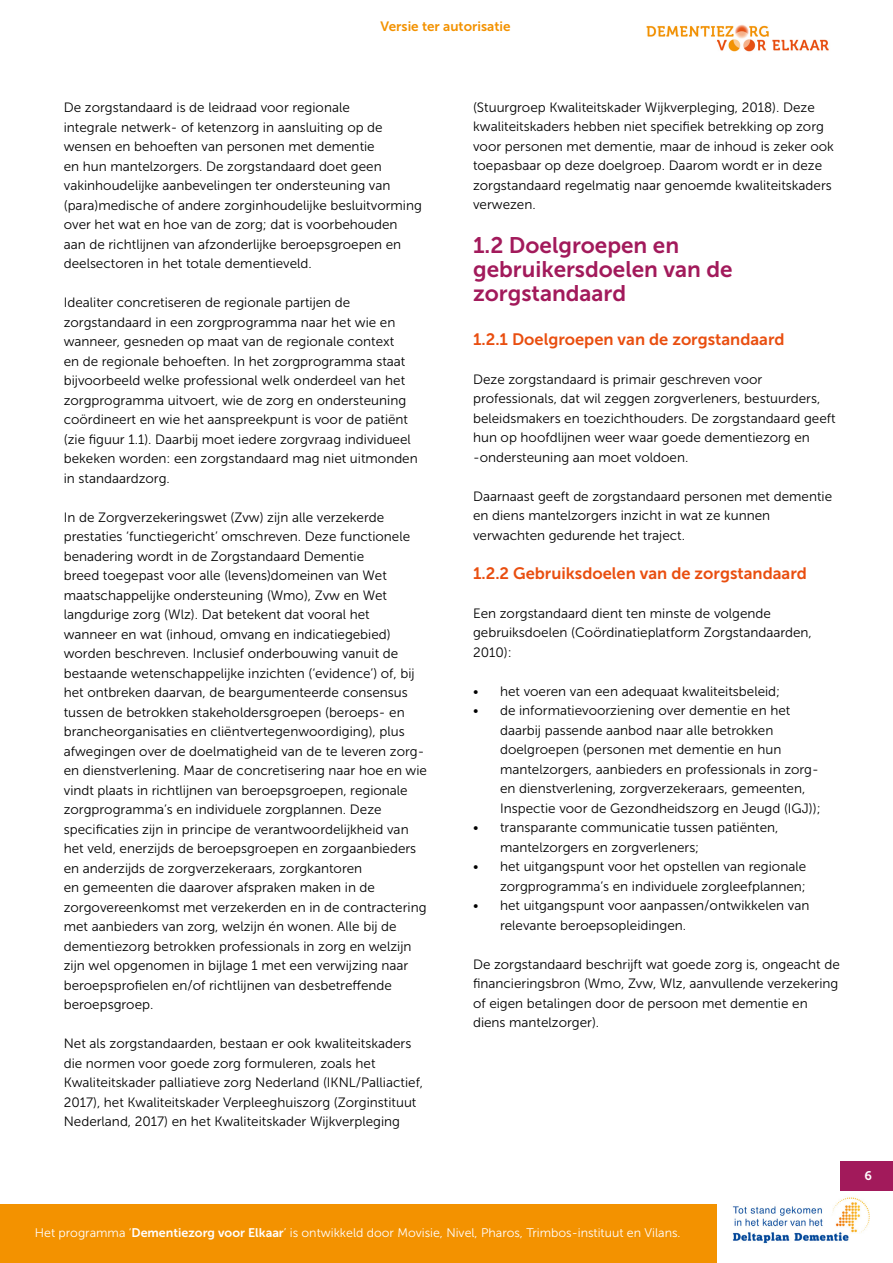
<style>
.page{position:relative;width:893px;height:1263px;background:#fff}
.page>*{position:absolute;margin:0;border:0;box-sizing:border-box;transform-origin:0 0}
.t1{font:22.5px/24px "Museo Sans 700";color:#a21a5b}
.t2{font:16.5px "Museo Sans 700";color:#e94e0f}
.t3{font:13.5px/19.5px "Museo Sans 300";color:#000}
.t4{font:13.5px "Museo Sans 700";color:#f39200}
.t5{font:12.45px "Museo Sans 300";color:#fff}
.t6{font:12.45px "Museo Sans 700";color:#fff}
.s1{font-family:"Museo Sans 700"}
</style>
<div class="page">
<img style="left:732px;top:1190px;width:146px;height:54px">
<div style="left:840px;top:1161px;width:53px;height:29px;background:#a21a5b"></div>
<img style="left:646px;top:24px;width:183px;height:28px">
<div style="left:0;top:1204px;width:717px;height:59px;background:#f39200"></div>
<p class="t4" style="left:380px;top:19px;width:132px">Versie ter autorisatie</p>
<p class="t3" style="left:64px;top:98px;width:360px">De zorgstandaard is de leidraad voor regionale<br>integrale netwerk- of ketenzorg in aansluiting op de wensen en behoeften van personen met dementie<br>en hun mantelzorgers. De zorgstandaard doet geen vakinhoudelijke aanbevelingen ter ondersteuning van (para)medische of andere zorginhoudelijke besluitvorming over het wat en hoe van de zorg; dat is voorbehouden aan de richtlijnen van afzonderlijke beroepsgroepen en deelsectoren in het totale dementieveld.</p>
<p class="t3" style="left:64px;top:293px;width:355px">Idealiter concretiseren de regionale partijen de zorgstandaard in een zorgprogramma naar het wie en wanneer, gesneden op maat van de regionale context<br>en de regionale behoeften. In het zorgprogramma staat bijvoorbeeld welke professional welk onderdeel van het zorgprogramma uitvoert, wie de zorg en ondersteuning coördineert en wie het aanspreekpunt is voor de patiënt (zie figuur 1.1). Daarbij moet iedere zorgvraag individueel bekeken worden: een zorgstandaard mag niet uitmonden in standaardzorg.</p>
<p class="t3" style="left:64px;top:507px;width:365px">In de Zorgverzekeringswet (Zvw) zijn alle verzekerde prestaties ‘functiegericht’ omschreven. Deze functionele benadering wordt in de Zorgstandaard Dementie<br>breed toegepast voor alle (levens)domeinen van Wet maatschappelijke ondersteuning (Wmo), Zvw en Wet langdurige zorg (Wlz). Dat betekent dat vooral het<br>wanneer en wat (inhoud, omvang en indicatiegebied) worden beschreven. Inclusief onderbouwing vanuit de bestaande wetenschappelijke inzichten (‘evidence’) of, bij het ontbreken daarvan, de beargumenteerde consensus tussen de betrokken stakeholdersgroepen (beroeps- en brancheorganisaties en cliëntvertegenwoordiging), plus afwegingen over de doelmatigheid van de te leveren zorg&shy;en dienstverlening. Maar de concretisering naar hoe en wie vindt plaats in richtlijnen van beroepsgroepen, regionale zorgprogramma’s en individuele zorgplannen. Deze specificaties zijn in principe de verantwoordelijkheid van het veld, enerzijds de beroepsgroepen en zorgaanbieders en anderzijds de zorgverzekeraars, zorgkantoren<br>en gemeenten die daarover afspraken maken in de zorgovereenkomst met verzekerden en in de contractering met aanbieders van zorg, welzijn én wonen. Alle bij de dementiezorg betrokken professionals in zorg en welzijn zijn wel opgenomen in bijlage 1 met een verwijzing naar beroepsprofielen en/of richtlijnen van desbetreffende beroepsgroep.</p>
<p class="t3" style="left:64px;top:1034px;width:361px">Net als zorgstandaarden, bestaan er ook kwaliteitskaders die normen voor goede zorg formuleren, zoals het Kwaliteitskader palliatieve zorg Nederland (IKNL/Palliactief, 2017), het Kwaliteitskader Verpleeghuiszorg (Zorginstituut Nederland, 2017) en het Kwaliteitskader Wijkverpleging</p>
<p class="t3" style="left:473px;top:98px;width:362px">(Stuurgroep Kwaliteitskader Wijkverpleging, 2018). Deze kwaliteitskaders hebben niet specifiek betrekking op zorg voor personen met dementie, maar de inhoud is zeker ook toepasbaar op deze doelgroep. Daarom wordt er in deze zorgstandaard regelmatig naar genoemde kwaliteitskaders verwezen.</p>
<h1 class="t1" style="left:473px;top:233px;width:261px">1.2 Doelgroepen en gebruikersdoelen van de zorgstandaard</h1>
<p class="t2" style="left:473px;top:330px;width:313px">1.2.1 Doelgroepen van de zorgstandaard</p>
<p class="t3" style="left:473px;top:369px;width:364px">Deze zorgstandaard is primair geschreven voor professionals, dat wil zeggen zorgverleners, bestuurders, beleidsmakers en toezichthouders. De zorgstandaard geeft hun op hoofdlijnen weer waar goede dementiezorg en -ondersteuning aan moet voldoen.</p>
<p class="t3" style="left:473px;top:486px;width:361px">Daarnaast geeft de zorgstandaard personen met dementie en diens mantelzorgers inzicht in wat ze kunnen verwachten gedurende het traject.</p>
<p class="t2" style="left:473px;top:564px;width:335px">1.2.2 Gebruiksdoelen van de zorgstandaard</p>
<p class="t3" style="left:473px;top:603px;width:340px">Een zorgstandaard dient ten minste de volgende gebruiksdoelen (Coördinatieplatform Zorgstandaarden,<br>2010):</p>
<p class="t3" style="left:473px;top:681px;width:309px">• het voeren van een adequaat kwaliteitsbeleid;</p>
<p class="t3" style="left:500px;top:701px;width:322px;text-indent:-27px">• de informatievoorziening over dementie en het daarbij passende aanbod naar alle betrokken doelgroepen (personen met dementie en hun mantelzorgers, aanbieders en professionals in zorg&shy;en dienstverlening, zorgverzekeraars, gemeenten, Inspectie voor de Gezondheidszorg en Jeugd (IGJ));</p>
<p class="t3" style="left:500px;top:818px;width:280px;text-indent:-27px">• transparante communicatie tussen patiënten, mantelzorgers en zorgverleners;</p>
<p class="t3" style="left:473px;top:857px;width:335px;text-align:right">• het uitgangspunt voor het opstellen van regionale zorgprogramma’s en individuele zorgleefplannen;</p>
<p class="t3" style="left:500px;top:896px;width:311px;text-indent:-27px">• het uitgangspunt voor aanpassen/ontwikkelen van relevante beroepsopleidingen.</p>
<p class="t3" style="left:473px;top:954px;width:368px">De zorgstandaard beschrijft wat goede zorg is, ongeacht de financieringsbron (Wmo, Zvw, Wlz, aanvullende verzekering of eigen betalingen door de persoon met dementie en diens mantelzorger).</p>
<p class="t5" style="left:35px;top:1225px;width:647px">Het programma ‘<span class="s1">Dementiezorg voor Elkaar</span>’ is ontwikkeld door Movisie, Nivel, Pharos, Trimbos-instituut en Vilans.</p>
<p class="t6" style="left:865px;top:1169px;width:9px">6</p>
</div>
